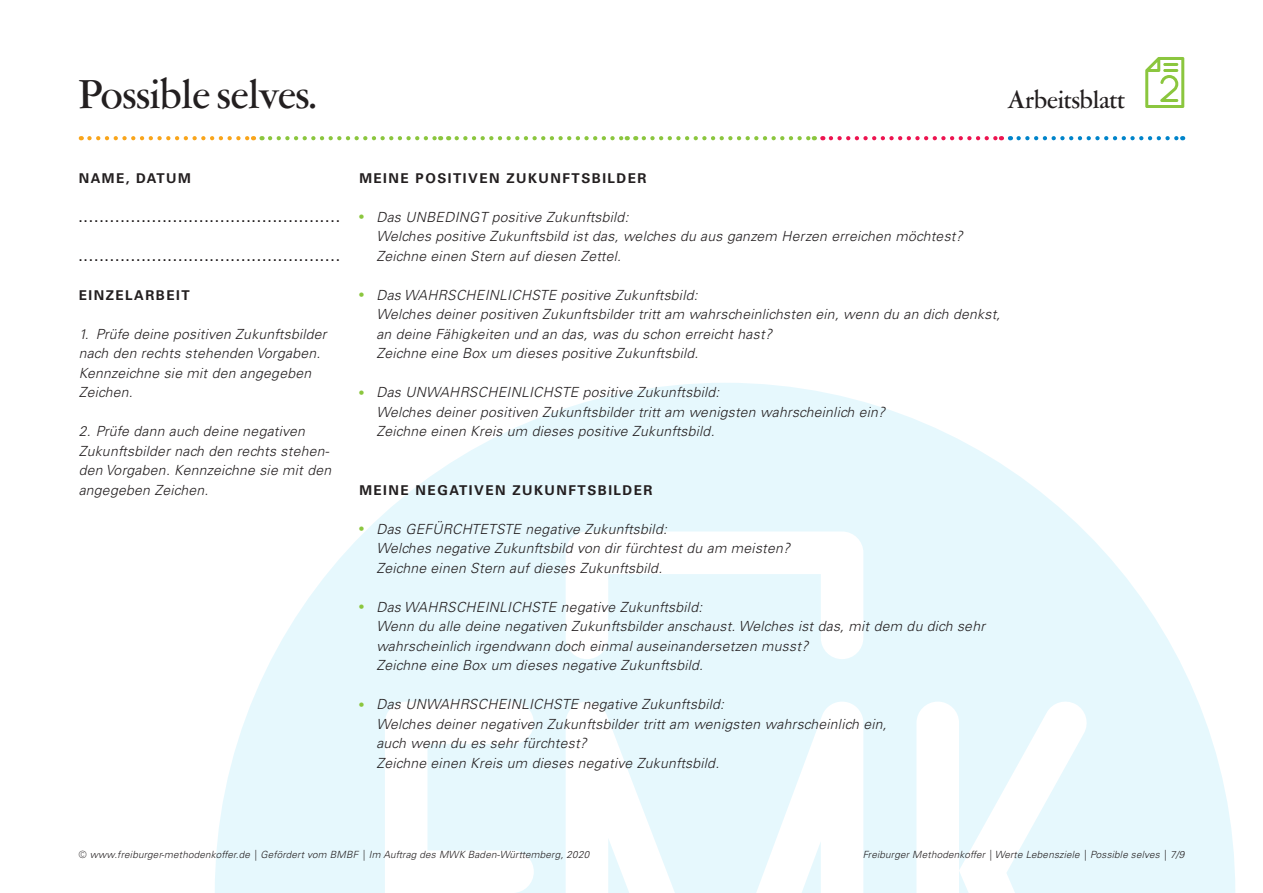
<style>
.page{position:relative;width:1263px;height:893px;background:#fff}
.page>*{position:absolute;margin:0;border:0;box-sizing:border-box;transform-origin:0 0}
.t1{font:500 42px "Garamont Amst SH";color:#231f20}
.t2{font:500 25.5px "Garamont Amst SH";color:#231f20}
.t3{font:italic 300 13.95px/19.5px "Univers LT Pro 45";letter-spacing:.02em;color:#231f20}
.t4{font:700 13.5px "Univers LT Pro 65";letter-spacing:.11em;color:#231f20}
.t5{font:italic 300 9.9px "Univers LT Pro 45";letter-spacing:.02em;color:#231f20}
.s1{font-family:"Univers LT Pro 65";font-weight:700;font-style:normal;font-size:12px;color:#8bc63e}
</style>
<div class="page">
<svg style="left:215px;top:383px;width:1020px;height:510px;fill:#e6f8fd"></svg>
<svg style="left:1145px;top:57px;width:39px;height:51px"></svg>
<svg style="left:89px;top:136px;width:165px;height:4px"></svg>
<svg style="left:270px;top:136px;width:171px;height:4px"></svg>
<svg style="left:457px;top:136px;width:171px;height:4px"></svg>
<svg style="left:644px;top:136px;width:171px;height:4px"></svg>
<svg style="left:831px;top:136px;width:171px;height:4px"></svg>
<svg style="left:1018px;top:136px;width:165px;height:4px"></svg>
<h1 class="t1" style="left:79px;top:72px;width:239px">Possible selves.</h1>
<h2 class="t2" style="left:1007px;top:86px;width:119px">Arbeitsblatt</h2>
<p class="t4" style="left:79px;top:169px;width:114px">NAME, DATUM</p>
<p class="t4" style="left:79px;top:208px;width:263px">..................................................</p>
<p class="t4" style="left:79px;top:247px;width:263px">..................................................</p>
<p class="t4" style="left:79px;top:286px;width:112px">EINZELARBEIT</p>
<p class="t3" style="left:79px;top:324px;width:249px">1. Prüfe deine positiven Zukunftsbilder nach den rechts stehenden Vorgaben.<br>Kennzeichne sie mit den angegeben<br>Zeichen.</p>
<p class="t3" style="left:79px;top:422px;width:254px">2. Prüfe dann auch deine negativen Zukunftsbilder nach den rechts stehen&shy;den Vorgaben. Kennzeichne sie mit den angegeben Zeichen.</p>
<p class="t4" style="left:359px;top:169px;width:289px">MEINE POSITIVEN ZUKUNFTSBILDER</p>
<p class="t3" style="left:376px;top:207px;width:588px;text-indent:-17px"><span class="s1">•</span> Das UNBEDINGT positive Zukunftsbild:<br>Welches positive Zukunftsbild ist das, welches du aus ganzem Herzen erreichen möchtest?<br>Zeichne einen Stern auf diesen Zettel.</p>
<p class="t3" style="left:376px;top:285px;width:626px;text-indent:-17px"><span class="s1">•</span> Das WAHRSCHEINLICHSTE positive Zukunftsbild:<br>Welches deiner positiven Zukunftsbilder tritt am wahrscheinlichsten ein, wenn du an dich denkst, an deine Fähigkeiten und an das, was du schon erreicht hast?<br>Zeichne eine Box um dieses positive Zukunftsbild.</p>
<p class="t3" style="left:376px;top:383px;width:510px;text-indent:-17px"><span class="s1">•</span> Das UNWAHRSCHEINLICHSTE positive Zukunftsbild:<br>Welches deiner positiven Zukunftsbilder tritt am wenigsten wahrscheinlich ein?<br>Zeichne einen Kreis um dieses positive Zukunftsbild.</p>
<p class="t4" style="left:359px;top:481px;width:295px">MEINE NEGATIVEN ZUKUNFTSBILDER</p>
<p class="t3" style="left:376px;top:519px;width:415px;text-indent:-17px"><span class="s1">•</span> Das GEFÜRCHTETSTE negative Zukunftsbild:<br>Welches negative Zukunftsbild von dir fürchtest du am meisten?<br>Zeichne einen Stern auf dieses Zukunftsbild.</p>
<p class="t3" style="left:376px;top:597px;width:610px;text-indent:-17px"><span class="s1">•</span> Das WAHRSCHEINLICHSTE negative Zukunftsbild:<br>Wenn du alle deine negativen Zukunftsbilder anschaust. Welches ist das, mit dem du dich sehr wahrscheinlich irgendwann doch einmal auseinandersetzen musst?<br>Zeichne eine Box um dieses negative Zukunftsbild.</p>
<p class="t3" style="left:376px;top:695px;width:512px;text-indent:-17px"><span class="s1">•</span> Das UNWAHRSCHEINLICHSTE negative Zukunftsbild:<br>Welches deiner negativen Zukunftsbilder tritt am wenigsten wahrscheinlich ein, auch wenn du es sehr fürchtest?<br>Zeichne einen Kreis um dieses negative Zukunftsbild.</p>
<p class="t5" style="left:79px;top:848px;width:512px">© www.freiburger-methodenkoffer.de | Gefördert vom BMBF | Im Auftrag des MWK Baden-Württemberg, 2020</p>
<p class="t5" style="left:863px;top:848px;width:323px">Freiburger Methodenkoffer | Werte Lebensziele | Possible selves | 7/9</p>
</div>
